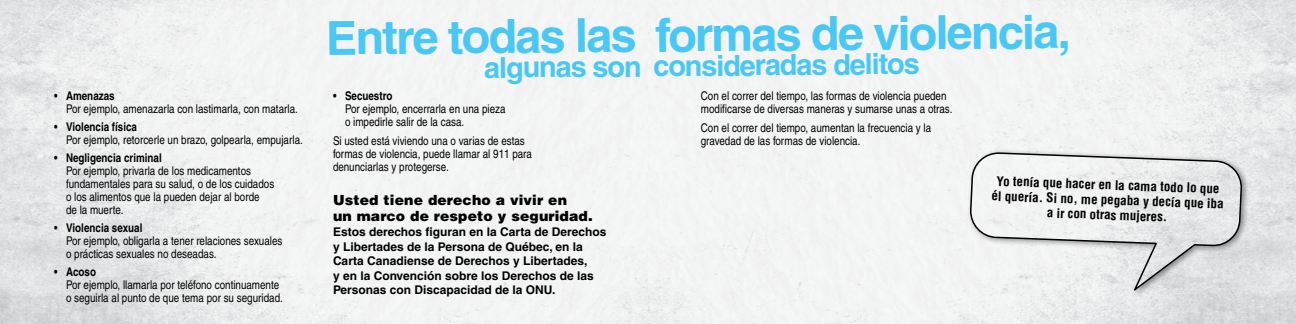
<style>
.page{position:relative;width:1296px;height:324px;background:#fff}
.page>*{position:absolute;margin:0;border:0;box-sizing:border-box;transform-origin:0 0}
.t1{font:700 47px "Helvetica";letter-spacing:-.05em;color:#49c8f5}
.t2{font:700 29px "Helvetica";color:#49c8f5}
.t3{font:900 14px/16px "Helvetica";letter-spacing:.01em;color:#000}
.t4{font:700 condensed 13px/15px "Helvetica";color:#000;text-align:center}
.t5{font:condensed 12px/13px "Helvetica";color:#000}
.t6{font:700 12px/14.4px "Helvetica";color:#000}
.s1{font-weight:700}
</style>
<div class="page">
<img style="left:0;top:0;width:1296px;height:324px">
<div style="left:967px;top:149px;width:283px;height:149px;background:#000;opacity:.4"></div>
<svg style="left:969px;top:152px;width:274px;height:143px"></svg>
<p class="t5" style="left:66px;top:90px;width:233px;text-indent:-12px">• <span class="s1">Amenazas<br></span>Por ejemplo, amenazarla con lastimarla, con matarla.</p>
<p class="t5" style="left:66px;top:121px;width:238px;text-indent:-12px">• <span class="s1">Violencia física<br></span>Por ejemplo, retorcerle un brazo, golpearla, empujarla.</p>
<p class="t5" style="left:66px;top:152px;width:210px;text-indent:-12px">• <span class="s1">Negligencia criminal<br></span>Por ejemplo, privarla de los medicamentos fundamentales para su salud, o de los cuidados o los alimentos que la pueden dejar al borde<br>de la muerte.</p>
<p class="t5" style="left:66px;top:222px;width:218px;text-indent:-12px">• <span class="s1">Violencia sexual<br></span>Por ejemplo, obligarla a tener relaciones sexuales o prácticas sexuales no deseadas.</p>
<p class="t5" style="left:66px;top:266px;width:218px;text-indent:-12px">• <span class="s1">Acoso<br></span>Por ejemplo, llamarla por teléfono continuamente o seguirla al punto de que tema por su seguridad.</p>
<h1 class="t1" style="left:326px;top:6px;width:747px">Entre todas las formas de violencia,</h1>
<h2 class="t2" style="left:484px;top:52px;width:437px;rotate:-1deg">algunas son consideradas delitos</h2>
<p class="t5" style="left:345px;top:90px;width:162px;text-indent:-12px">• <span class="s1">Secuestro<br></span>Por ejemplo, encerrarla en una pieza o impedirle salir de la casa.</p>
<p class="t5" style="left:333px;top:135px;width:200px">Si usted está viviendo una o varias de estas formas de violencia, puede llamar al 911 para denunciarlas y protegerse.</p>
<p class="t3" style="left:333px;top:192px;width:261px">Usted tiene derecho a vivir en<br>un marco de respeto y seguridad.</p>
<p class="t6" style="left:333px;top:225px;width:275px">Estos derechos figuran en la Carta de Derechos y Libertades de la Persona de Québec, en la Carta Canadiense de Derechos y Libertades,<br>y en la Convención sobre los Derechos de las Personas con Discapacidad de la ONU.</p>
<p class="t5" style="left:701px;top:90px;width:253px">Con el correr del tiempo, las formas de violencia pueden modificarse de diversas maneras y sumarse unas a otras.</p>
<p class="t5" style="left:701px;top:122px;width:232px">Con el correr del tiempo, aumentan la frecuencia y la gravedad de las formas de violencia.</p>
<p class="t4" style="left:992px;top:173px;width:234px;rotate:2deg">Yo tenía que hacer en la cama todo lo que él quería. Si no, me pegaba y decía que iba a ir con otras mujeres.</p>
</div>
